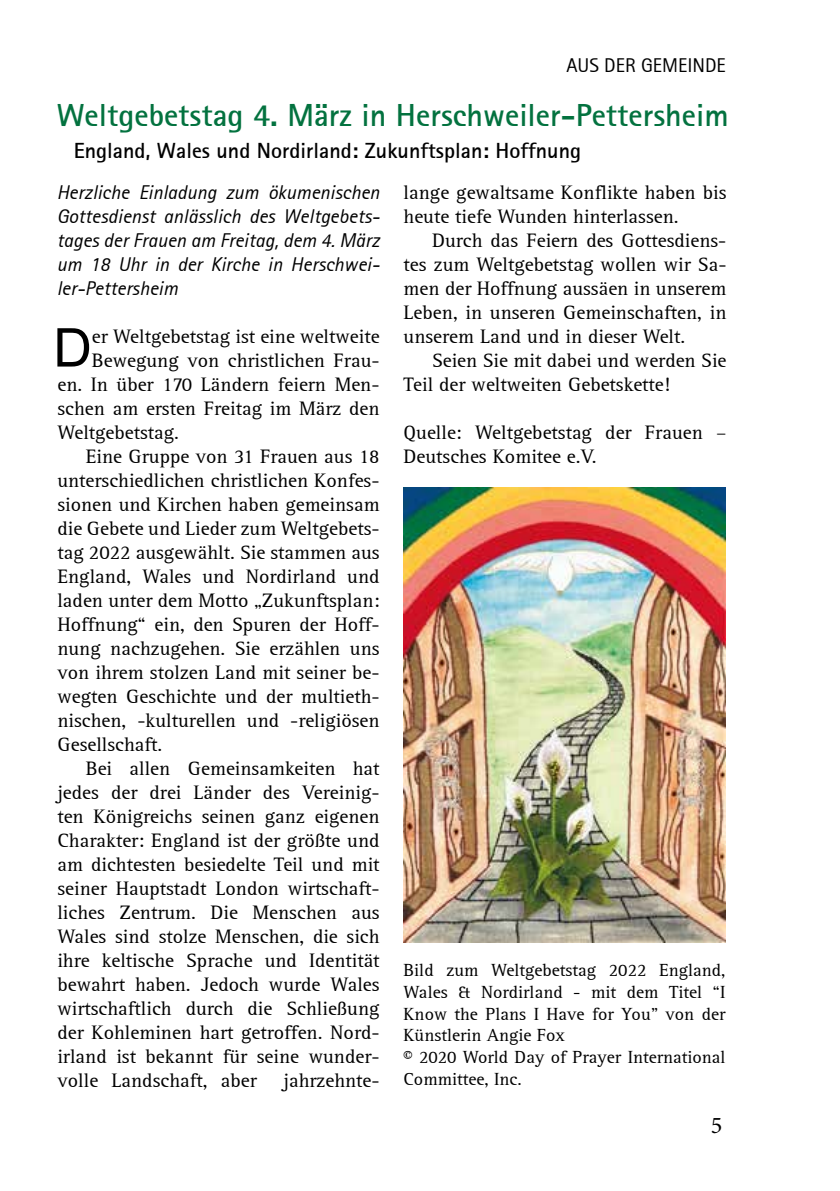
<style>
.page{position:relative;width:840px;height:1191px;background:#fff}
.page>*{position:absolute;margin:0;border:0;box-sizing:border-box;transform-origin:0 0}
.t1{font:53.6px "Arial";color:#000}
.t2{font:700 32px "Rotis Sans Serif";color:#03723f}
.t3{font:24px "Minion Pro";color:#000}
.t4{font:700 22px "Rotis Sans Serif";color:#000}
.t5{font:20px/24px "Rotis Serif";color:#000}
.t6{font:italic 20px/24px "Rotis Sans Serif";color:#000;text-align:justify}
.t7{font:20px "Rotis Sans Serif";color:#000}
.t8{font:18px/21.6px "Rotis Serif";color:#000}
</style>
<div class="page">
<img style="left:403px;top:487px;width:322px;height:455px">
<p class="t7" style="left:566px;top:53px;width:161px">AUS DER GEMEINDE</p>
<h2 class="t2" style="left:57px;top:95px;width:673px">Weltgebetstag 4. März in Herschweiler-Pettersheim</h2>
<p class="t4" style="left:74px;top:137px;width:508px">England, Wales und Nordirland: Zukunftsplan: Hoffnung</p>
<p class="t6" style="left:57px;top:180px;width:324px">Herzliche Einladung zum ökumenischen Gottesdienst anlässlich des Weltgebets&shy;tages der Frauen am Freitag, dem 4. März um 18 Uhr in der Kirche in Herschwei&shy;ler-Pettersheim</p>
<h1 class="t1" style="left:53px;top:311px;width:40px">D</h1>
<p class="t5" style="left:92px;top:324px;width:289px">er Weltgebetstag ist eine weltweite</p>
<p class="t5" style="left:403px;top:180px;width:324px">lange gewaltsame Konflikte haben bis heute tiefe Wunden hinterlassen.</p>
<p class="t5" style="left:403px;top:228px;width:324px;text-align:justify;text-indent:28px">Durch das Feiern des Gottesdiens&shy;tes zum Weltgebetstag wollen wir Sa&shy;men der Hoffnung aussäen in unserem Leben, in unseren Gemeinschaften, in unserem Land und in dieser Welt.</p>
<p class="t5" style="left:403px;top:348px;width:324px;text-indent:28px">Seien Sie mit dabei und werden Sie<br>Teil der weltweiten Gebetskette!</p>
<p class="t5" style="left:403px;top:420px;width:324px">Quelle: Weltgebetstag der Frauen –<br>Deutsches Komitee e.V.</p>
<p class="t5" style="left:92px;top:348px;width:289px">Bewegung von christlichen Frau-</p>
<p class="t5" style="left:57px;top:372px;width:323px">en. In über 170 Ländern feiern Men-</p>
<p class="t5" style="left:57px;top:396px;width:323px">schen am ersten Freitag im März den</p>
<p class="t5" style="left:57px;top:420px;width:123px">Weltgebetstag.</p>
<p class="t5" style="left:86px;top:444px;width:295px">Eine Gruppe von 31 Frauen aus 18</p>
<p class="t5" style="left:57px;top:468px;width:323px">unterschiedlichen christlichen Konfes-</p>
<p class="t5" style="left:57px;top:492px;width:323px">sionen und Kirchen haben gemeinsam</p>
<p class="t5" style="left:57px;top:516px;width:323px">die Gebete und Lieder zum Weltgebets-</p>
<p class="t5" style="left:57px;top:540px;width:323px">tag 2022 ausgewählt. Sie stammen aus</p>
<p class="t5" style="left:57px;top:564px;width:323px">England, Wales und Nordirland und</p>
<p class="t5" style="left:57px;top:588px;width:323px">laden unter dem Motto „Zukunftsplan:</p>
<p class="t5" style="left:57px;top:612px;width:323px">Hoffnung“ ein, den Spuren der Hoff-</p>
<p class="t5" style="left:57px;top:636px;width:323px">nung nachzugehen. Sie erzählen uns</p>
<p class="t5" style="left:57px;top:660px;width:323px">von ihrem stolzen Land mit seiner be-</p>
<p class="t5" style="left:57px;top:684px;width:323px">wegten Geschichte und der multieth-</p>
<p class="t5" style="left:57px;top:708px;width:323px">nischen, -kulturellen und -religiösen</p>
<p class="t5" style="left:57px;top:732px;width:106px">Gesellschaft.</p>
<p class="t5" style="left:86px;top:756px;width:295px">Bei allen Gemeinsamkeiten hat</p>
<p class="t5" style="left:57px;top:780px;width:323px">jedes der drei Länder des Vereinig-</p>
<p class="t5" style="left:57px;top:804px;width:323px">ten Königreichs seinen ganz eigenen</p>
<p class="t5" style="left:57px;top:828px;width:323px">Charakter: England ist der größte und</p>
<p class="t5" style="left:57px;top:852px;width:323px">am dichtesten besiedelte Teil und mit</p>
<p class="t5" style="left:57px;top:876px;width:323px">seiner Hauptstadt London wirtschaft-</p>
<p class="t5" style="left:57px;top:900px;width:323px">liches Zentrum. Die Menschen aus</p>
<p class="t5" style="left:57px;top:924px;width:323px">Wales sind stolze Menschen, die sich</p>
<p class="t5" style="left:57px;top:948px;width:323px">ihre keltische Sprache und Identität</p>
<p class="t5" style="left:57px;top:972px;width:323px">bewahrt haben. Jedoch wurde Wales</p>
<p class="t5" style="left:57px;top:996px;width:323px">wirtschaftlich durch die Schließung</p>
<p class="t5" style="left:57px;top:1020px;width:323px">der Kohleminen hart getroffen. Nord-</p>
<p class="t5" style="left:57px;top:1044px;width:323px">irland ist bekannt für seine wunder-</p>
<p class="t5" style="left:57px;top:1068px;width:201px">volle Landschaft, aber</p>
<p class="t5" style="left:283px;top:1068px;width:98px">jahrzehnte-</p>
<p class="t8" style="left:403px;top:960px;width:323px">Bild zum Weltgebetstag 2022 England,<br>Wales &amp; Nordirland - mit dem Titel “I<br>Know the Plans I Have for You” von der<br>Künstlerin Angie Fox<br>© 2020 World Day of Prayer International<br>Committee, Inc.</p>
<p class="t3" style="left:710px;top:1109px;width:13px">5</p>
</div>
